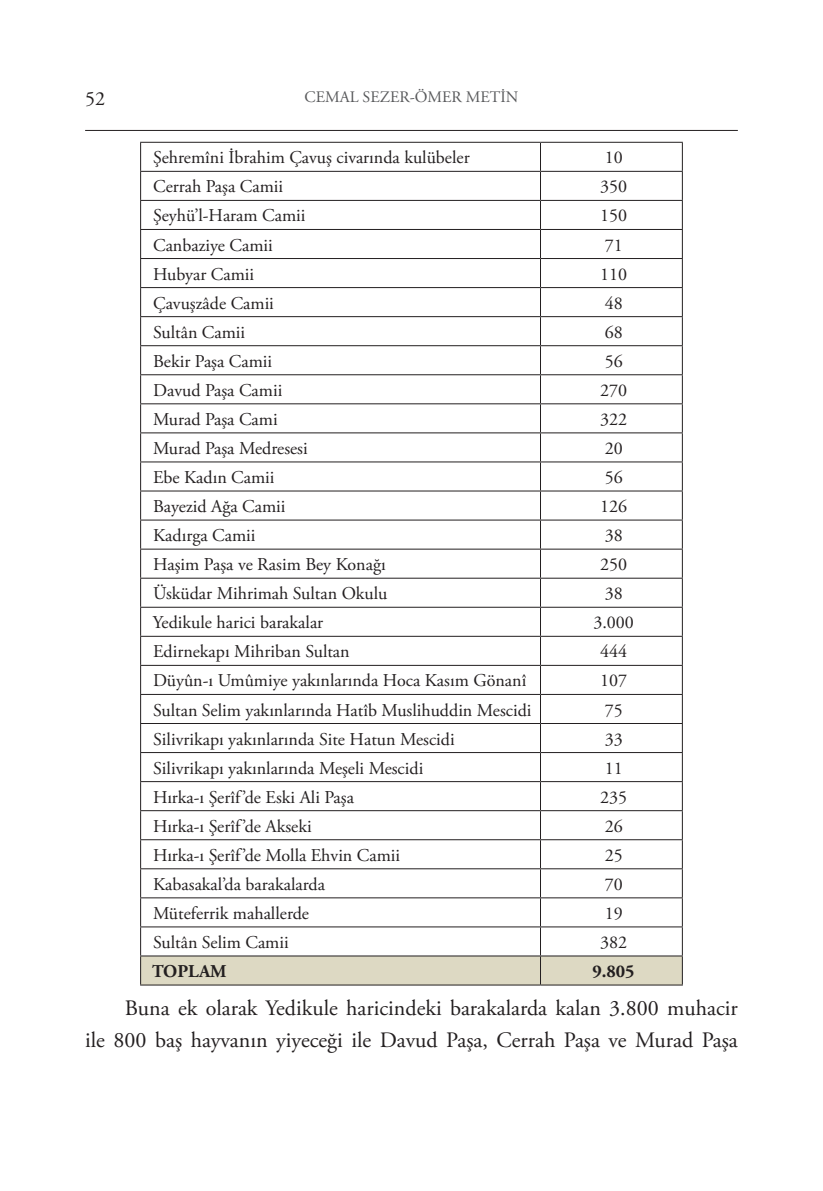
<style>
.page{position:relative;width:823px;height:1191px;background:#fff}
.page>*{position:absolute;margin:0;border:0;box-sizing:border-box;transform-origin:0 0}
.t1{font:22px/32px "Adobe Garamond Pro";color:#231f20;text-align:right}
.t2{font:20px "Adobe Garamond Pro";color:#231f20}
.t3{font:18px "Adobe Garamond Pro";color:#231f20}
.t4{font:700 18px "Adobe Garamond Pro";color:#231f20}
.t5{font:16px "Adobe Garamond Pro";color:#57585a}
</style>
<div class="page">
<hr style="left:85px;top:130px;width:652px;height:1px;background:#231f20">
<hr style="left:140px;top:142px;width:400px;height:1px;background:#231f20">
<hr style="left:540px;top:142px;width:142px;height:1px;background:#231f20">
<svg style="left:140px;top:143px;width:542px;height:842px"></svg>
<p class="t2" style="left:85px;top:87px;width:21px">52</p>
<p class="t5" style="left:304px;top:88px;width:215px">CEMAL SEZER-ÖMER METİN</p>
<p class="t3" style="left:153px;top:147px;width:318px">Şehremîni İbrahim Çavuş civarında kulübeler</p>
<p class="t3" style="left:604px;top:147px;width:19px">10</p>
<p class="t3" style="left:153px;top:176px;width:131px">Cerrah Paşa Camii</p>
<p class="t3" style="left:599px;top:176px;width:28px">350</p>
<p class="t3" style="left:153px;top:205px;width:154px">Şeyhü’l-Haram Camii</p>
<p class="t3" style="left:599px;top:205px;width:28px">150</p>
<p class="t3" style="left:153px;top:234px;width:121px">Canbaziye Camii</p>
<p class="t3" style="left:604px;top:234px;width:19px">71</p>
<p class="t3" style="left:153px;top:263px;width:102px">Hubyar Camii</p>
<p class="t3" style="left:599px;top:263px;width:28px">110</p>
<p class="t3" style="left:153px;top:292px;width:122px">Çavuşzâde Camii</p>
<p class="t3" style="left:604px;top:292px;width:19px">48</p>
<p class="t3" style="left:153px;top:321px;width:93px">Sultân Camii</p>
<p class="t3" style="left:604px;top:321px;width:19px">68</p>
<p class="t3" style="left:153px;top:350px;width:120px">Bekir Paşa Camii</p>
<p class="t3" style="left:604px;top:350px;width:19px">56</p>
<p class="t3" style="left:153px;top:379px;width:131px">Davud Paşa Camii</p>
<p class="t3" style="left:599px;top:379px;width:28px">270</p>
<p class="t3" style="left:153px;top:408px;width:126px">Murad Paşa Cami</p>
<p class="t3" style="left:599px;top:408px;width:28px">322</p>
<p class="t3" style="left:153px;top:437px;width:156px">Murad Paşa Medresesi</p>
<p class="t3" style="left:604px;top:437px;width:19px">20</p>
<p class="t3" style="left:153px;top:466px;width:123px">Ebe Kadın Camii</p>
<p class="t3" style="left:604px;top:466px;width:19px">56</p>
<p class="t3" style="left:153px;top:495px;width:134px">Bayezid Ağa Camii</p>
<p class="t3" style="left:599px;top:495px;width:28px">126</p>
<p class="t3" style="left:153px;top:524px;width:104px">Kadırga Camii</p>
<p class="t3" style="left:604px;top:524px;width:19px">38</p>
<p class="t3" style="left:153px;top:554px;width:234px">Haşim Paşa ve Rasim Bey Konağı</p>
<p class="t3" style="left:599px;top:554px;width:28px">250</p>
<p class="t3" style="left:153px;top:583px;width:236px">Üsküdar Mihrimah Sultan Okulu</p>
<p class="t3" style="left:604px;top:583px;width:19px">38</p>
<p class="t3" style="left:153px;top:612px;width:172px">Yedikule harici barakalar</p>
<p class="t3" style="left:593px;top:612px;width:42px">3.000</p>
<p class="t3" style="left:153px;top:641px;width:198px">Edirnekapı Mihriban Sultan</p>
<p class="t3" style="left:599px;top:641px;width:28px">444</p>
<p class="t3" style="left:153px;top:670px;width:374px">Düyûn-ı Umûmiye yakınlarında Hoca Kasım Gönanî</p>
<p class="t3" style="left:599px;top:670px;width:28px">107</p>
<p class="t3" style="left:153px;top:699px;width:379px">Sultan Selim yakınlarında Hatîb Muslihuddin Mescidi</p>
<p class="t3" style="left:604px;top:699px;width:19px">75</p>
<p class="t3" style="left:153px;top:728px;width:303px">Silivrikapı yakınlarında Site Hatun Mescidi</p>
<p class="t3" style="left:604px;top:728px;width:19px">33</p>
<p class="t3" style="left:153px;top:757px;width:271px">Silivrikapı yakınlarında Meşeli Mescidi</p>
<p class="t3" style="left:604px;top:757px;width:19px">11</p>
<p class="t3" style="left:153px;top:786px;width:202px">Hırka-ı Şerîf’de Eski Ali Paşa</p>
<p class="t3" style="left:599px;top:786px;width:28px">235</p>
<p class="t3" style="left:153px;top:815px;width:160px">Hırka-ı Şerîf’de Akseki</p>
<p class="t3" style="left:604px;top:815px;width:19px">26</p>
<p class="t3" style="left:153px;top:844px;width:248px">Hırka-ı Şerîf’de Molla Ehvin Camii</p>
<p class="t3" style="left:604px;top:844px;width:19px">25</p>
<p class="t3" style="left:153px;top:873px;width:173px">Kabasakal’da barakalarda</p>
<p class="t3" style="left:604px;top:873px;width:19px">70</p>
<p class="t3" style="left:153px;top:902px;width:157px">Müteferrik mahallerde</p>
<p class="t3" style="left:604px;top:902px;width:19px">19</p>
<p class="t3" style="left:153px;top:931px;width:137px">Sultân Selim Camii</p>
<p class="t3" style="left:599px;top:931px;width:28px">382</p>
<p class="t4" style="left:152px;top:961px;width:76px">TOPLAM</p>
<p class="t4" style="left:592px;top:961px;width:44px">9.805</p>
<p class="t1" style="left:85px;top:993px;width:653px">Buna ek olarak Yedikule haricindeki barakalarda kalan 3.800 muhacir<br>ile 800 baş hayvanın yiyeceği ile Davud Paşa, Cerrah Paşa ve Murad Paşa</p>
</div>
